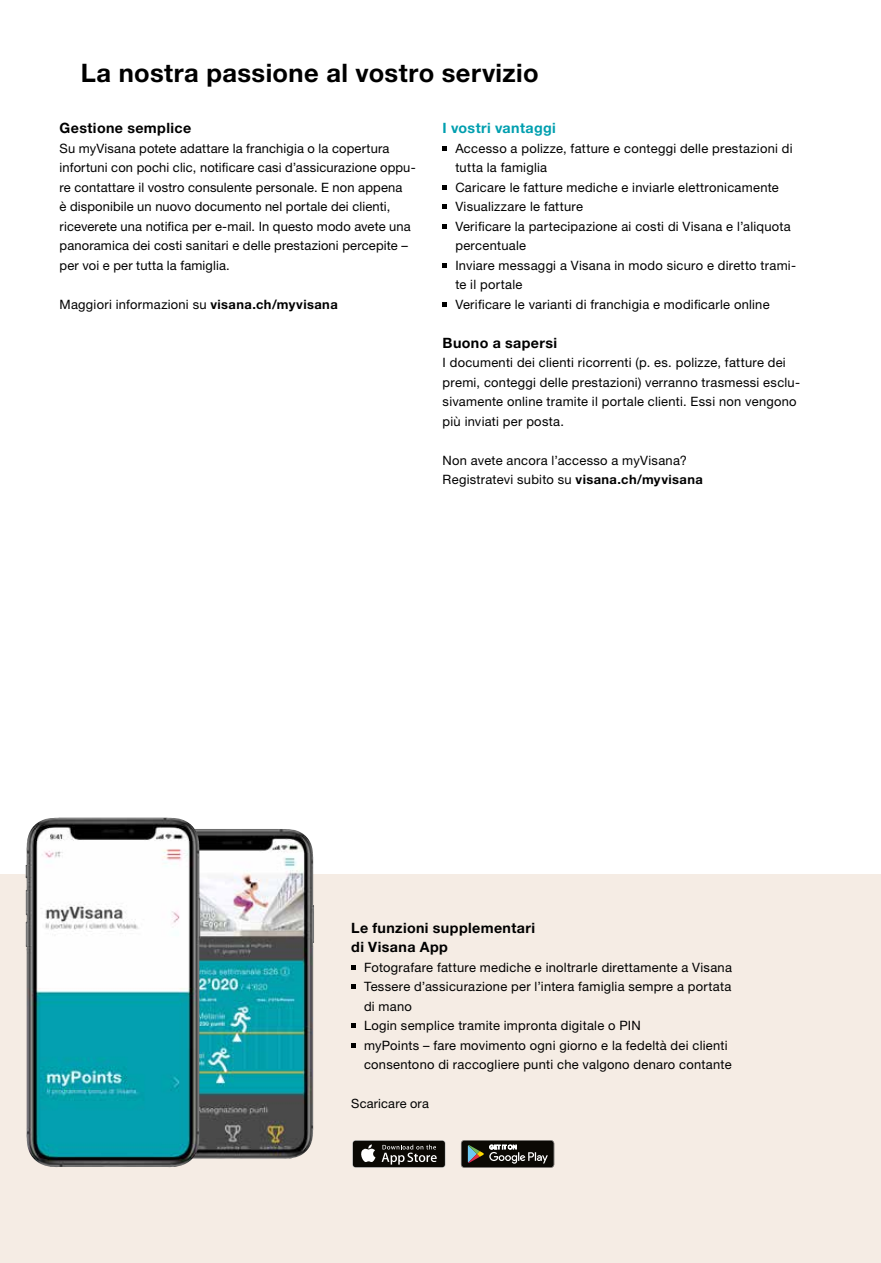
<style>
.page{position:relative;width:881px;height:1263px;background:#fff}
.page>*{position:absolute;margin:0;border:0;box-sizing:border-box;transform-origin:0 0}
.t1{font:700 25.5px "Helvetica Neue LT Std";letter-spacing:.015em;color:#000}
.t2{font:700 14.25px/19.5px "Helvetica Neue LT Std";letter-spacing:.03em;color:#000}
.t3{font:700 14.25px "Helvetica Neue LT Std";letter-spacing:.025em;color:#009faf}
.t4{font:12.9px/19.5px "Helvetica Neue LT Std";letter-spacing:.02em;color:#000}
.t5{font:12.75px "Helvetica Neue LT Std";letter-spacing:.015em;color:#000}
.s1{font-weight:700}
</style>
<div class="page">
<div style="left:0;top:874px;width:880px;height:389px;background:#f5ece4"></div>
<svg style="left:442px;top:146px;width:4px;height:4px"></svg>
<svg style="left:442px;top:185px;width:4px;height:4px"></svg>
<svg style="left:442px;top:205px;width:4px;height:4px"></svg>
<svg style="left:442px;top:224px;width:4px;height:4px"></svg>
<svg style="left:442px;top:263px;width:4px;height:4px"></svg>
<svg style="left:442px;top:302px;width:4px;height:4px"></svg>
<svg style="left:352px;top:1140px;width:93px;height:28px"></svg>
<div style="left:353px;top:1141px;width:91px;height:26px;background:#0b0904;border-radius:3px"></div>
<svg style="left:361px;top:1144px;width:14px;height:18px"></svg>
<svg style="left:381px;top:1145px;width:55px;height:19px"></svg>
<svg style="left:461px;top:1140px;width:93px;height:28px;background:#393933"></svg>
<svg style="left:351px;top:965px;width:4px;height:4px"></svg>
<svg style="left:351px;top:985px;width:4px;height:4px"></svg>
<svg style="left:351px;top:1024px;width:4px;height:4px"></svg>
<svg style="left:351px;top:1043px;width:4px;height:4px"></svg>
<img style="left:165px;top:829px;width:115px;height:328px">
<img style="left:26px;top:818px;width:139px;height:347px">
<h1 class="t1" style="left:81px;top:57px;width:459px">La nostra passione al vostro servizio</h1>
<p class="t2" style="left:60px;top:118px;width:133px">Gestione semplice</p>
<p class="t4" style="left:60px;top:138px;width:357px">Su myVisana potete adattare la franchigia o la copertura infortuni con pochi clic, notificare casi d’assicurazione oppu&shy;re contattare il vostro consulente personale. E non appena<br>è disponibile un nuovo documento nel portale dei clienti, riceverete una notifica per e-mail. In questo modo avete una panoramica dei costi sanitari e delle prestazioni percepite – per voi e per tutta la famiglia.</p>
<p class="t4" style="left:60px;top:294px;width:279px">Maggiori informazioni su <span class="s1">visana.ch/myvisana</span></p>
<p class="t3" style="left:442px;top:119px;width:115px">I vostri vantaggi</p>
<p class="t4" style="left:455px;top:138px;width:342px">Accesso a polizze, fatture e conteggi delle prestazioni di tutta la famiglia<br>Caricare le fatture mediche e inviarle elettronicamente Visualizzare le fatture<br>Verificare la partecipazione ai costi di Visana e l’aliquota percentuale<br>Inviare messaggi a Visana in modo sicuro e diretto trami&shy;te il portale<br>Verificare le varianti di franchigia e modificarle online</p>
<p class="t2" style="left:442px;top:333px;width:116px">Buono a sapersi</p>
<p class="t4" style="left:442px;top:353px;width:359px">I documenti dei clienti ricorrenti (p. es. polizze, fatture dei premi, conteggi delle prestazioni) verranno trasmessi esclu&shy;sivamente online tramite il portale clienti. Essi non vengono più inviati per posta.</p>
<p class="t4" style="left:442px;top:450px;width:262px">Non avete ancora l’accesso a myVisana?<br>Registratevi subito su <span class="s1">visana.ch/myvisana</span></p>
<p class="t2" style="left:351px;top:918px;width:185px">Le funzioni supplementari di Visana App</p>
<p class="t4" style="left:364px;top:957px;width:369px">Fotografare fatture mediche e inoltrarle direttamente a Visana Tessere d’assicurazione per l’intera famiglia sempre a portata di mano<br>Login semplice tramite impronta digitale o PIN<br>myPoints – fare movimento ogni giorno e la fedeltà dei clienti consentono di raccogliere punti che valgono denaro contante</p>
<p class="t5" style="left:351px;top:1096px;width:79px">Scaricare ora</p>
</div>
